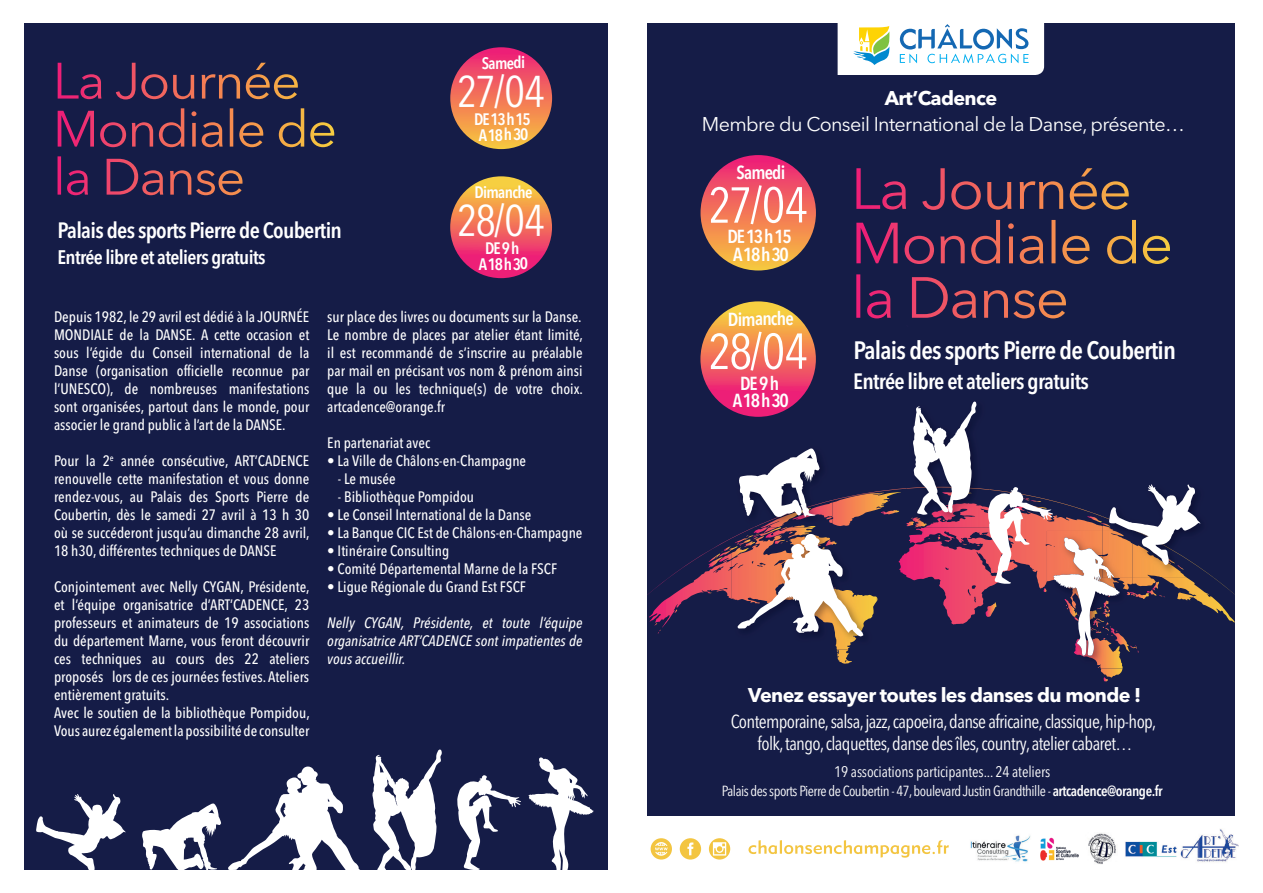
<style>
.page{position:relative;width:1263px;height:893px;background:#fff}
.page>*{position:absolute;margin:0;border:0;box-sizing:border-box;transform-origin:0 0}
.t1{font:condensed 49.95px "Avenir Next LT Pro";letter-spacing:-.04em;color:#fff}
.t2{font:condensed 43.95px "Avenir Next LT Pro";letter-spacing:-.04em;color:#fff}
.t3{font:600 condensed 25.05px "Avenir Next LT Pro";letter-spacing:-.03em;color:#fff}
.t4{font:600 condensed 22.05px "Avenir Next LT Pro";letter-spacing:-.03em;color:#fff}
.t5{font:19.8px "Avenir Next LT Pro";letter-spacing:-.03em;color:#fff}
.t6{font:700 19.8px "Avenir Next LT Pro";letter-spacing:-.03em;color:#fff}
.t7{font:600 condensed 19.5px "Avenir Next LT Pro";letter-spacing:-.03em;color:#fff}
.t8{font:condensed 18.75px/22px "Avenir Next LT Pro";letter-spacing:-.03em;color:#fff;text-align:center}
.t9{font:600 condensed 18.75px/17.4px "Avenir Next LT Pro";letter-spacing:-.07em;color:#fff;text-align:center}
.t10{font:600 condensed 18.75px "Avenir Next LT Pro";letter-spacing:-.045em;color:#fff}
.t11{font:600 condensed 16.5px/15.5px "Avenir Next LT Pro";letter-spacing:-.045em;color:#fff;text-align:center}
.t12{font:condensed 15.3px "Avenir Next LT Pro";letter-spacing:-.01em;color:#fff}
.t13{font:500 condensed 15px/18px "Avenir Next LT Pro";color:#fff;text-align:justify}
.t14{font:italic 500 condensed 15px/18px "Avenir Next LT Pro";color:#fff;text-align:justify}
.t15{font:condensed 14.55px "Avenir Next LT Pro";letter-spacing:-.03em;color:#fff}
.s1{font-weight:600}
</style>
<div class="page">
<div style="left:25px;top:23px;width:583px;height:846px;background:#151c47"></div>
<svg style="left:58px;top:63px;width:43px;height:36px"></svg>
<svg style="left:116px;top:63px;width:51px;height:36px"></svg>
<svg style="left:173px;top:75px;width:21px;height:24px"></svg>
<svg style="left:202px;top:74px;width:38px;height:25px"></svg>
<svg style="left:246px;top:63px;width:52px;height:36px"></svg>
<svg style="left:58px;top:111px;width:36px;height:36px"></svg>
<svg style="left:100px;top:122px;width:26px;height:25px"></svg>
<svg style="left:132px;top:122px;width:21px;height:25px"></svg>
<svg style="left:159px;top:108px;width:25px;height:39px"></svg>
<svg style="left:191px;top:111px;width:5px;height:36px"></svg>
<svg style="left:202px;top:122px;width:21px;height:25px"></svg>
<svg style="left:230px;top:108px;width:3px;height:39px"></svg>
<svg style="left:239px;top:122px;width:24px;height:25px"></svg>
<svg style="left:279px;top:108px;width:25px;height:39px"></svg>
<svg style="left:310px;top:122px;width:24px;height:25px"></svg>
<svg style="left:58px;top:156px;width:3px;height:39px"></svg>
<svg style="left:67px;top:170px;width:21px;height:25px"></svg>
<svg style="left:107px;top:159px;width:56px;height:36px"></svg>
<svg style="left:170px;top:170px;width:72px;height:25px"></svg>
<svg style="left:450px;top:176px;width:102px;height:102px;background:#ef6c5b"></svg>
<div style="left:450px;top:47px;width:102px;height:102px;background:linear-gradient(to bottom,#e91d77,#f7c73c);border-radius:51px"></div>
<svg style="left:680px;top:838px;width:21px;height:21px"></svg>
<svg style="left:709px;top:838px;width:21px;height:21px"></svg>
<svg style="left:651px;top:838px;width:21px;height:21px"></svg>
<svg style="left:748px;top:840px;width:201px;height:18px"></svg>
<img style="left:1125px;top:841px;width:52px;height:16px">
<img style="left:1180px;top:829px;width:58px;height:33px">
<img style="left:1088px;top:833px;width:28px;height:31px">
<img style="left:1040px;top:837px;width:39px;height:24px">
<img style="left:970px;top:835px;width:61px;height:27px">
<div style="left:647px;top:23px;width:588px;height:792px;background:#151c47"></div>
<svg style="left:1100px;top:668px;width:22px;height:13px"></svg>
<img style="left:1083px;top:656px;width:40px;height:12px">
<svg style="left:856px;top:168px;width:50px;height:42px"></svg>
<svg style="left:922px;top:168px;width:23px;height:42px"></svg>
<svg style="left:951px;top:181px;width:30px;height:29px"></svg>
<svg style="left:987px;top:182px;width:24px;height:28px"></svg>
<svg style="left:1020px;top:181px;width:43px;height:28px"></svg>
<svg style="left:1070px;top:168px;width:59px;height:42px"></svg>
<svg style="left:856px;top:223px;width:42px;height:40px"></svg>
<svg style="left:904px;top:236px;width:30px;height:28px"></svg>
<svg style="left:940px;top:236px;width:25px;height:27px"></svg>
<svg style="left:971px;top:220px;width:29px;height:44px"></svg>
<svg style="left:1008px;top:223px;width:6px;height:40px"></svg>
<svg style="left:1020px;top:236px;width:23px;height:28px"></svg>
<svg style="left:1051px;top:220px;width:4px;height:43px"></svg>
<svg style="left:1062px;top:236px;width:27px;height:28px"></svg>
<svg style="left:1107px;top:220px;width:29px;height:44px"></svg>
<svg style="left:1143px;top:236px;width:27px;height:28px"></svg>
<svg style="left:856px;top:274px;width:4px;height:44px"></svg>
<svg style="left:867px;top:290px;width:24px;height:28px"></svg>
<svg style="left:912px;top:277px;width:64px;height:41px"></svg>
<svg style="left:984px;top:290px;width:82px;height:28px"></svg>
<svg style="left:700px;top:301px;width:116px;height:116px;background:#ee7259"></svg>
<div style="left:700px;top:155px;width:116px;height:115px;background:linear-gradient(to bottom,#e91d77,#f8c93c);border-radius:58px"></div>
<svg style="left:649px;top:401px;width:552px;height:255px"></svg>
<svg style="left:838px;top:23px;width:206px;height:52px;background:#dae9ea"></svg>
<svg style="left:372px;top:749px;width:70px;height:121px"></svg>
<svg style="left:228px;top:766px;width:137px;height:104px"></svg>
<svg style="left:528px;top:757px;width:66px;height:113px"></svg>
<svg style="left:142px;top:803px;width:79px;height:67px"></svg>
<svg style="left:36px;top:794px;width:90px;height:76px"></svg>
<svg style="left:457px;top:775px;width:64px;height:95px"></svg>
<p class="t11" style="left:482px;top:55px;width:45px">Samedi</p>
<h2 class="t2" style="left:457px;top:65px;width:90px">27/04</h2>
<p class="t11" style="left:474px;top:111px;width:58px;text-align:left">DE 13 h 15<br>A 18 h 30</p>
<h3 class="t4" style="left:58px;top:217px;width:286px">Palais des sports Pierre de Coubertin</h3>
<h3 class="t7" style="left:58px;top:245px;width:209px">Entrée libre et ateliers gratuits</h3>
<p class="t11" style="left:474px;top:184px;width:60px">Dimanche</p>
<h2 class="t2" style="left:457px;top:194px;width:90px">28/04</h2>
<p class="t11" style="left:479px;top:241px;width:51px">DE 9 h<br>A 18 h 30</p>
<p class="t13" style="left:54px;top:307px;width:257px">Depuis 1982, le 29 avril est dédié à la JOURNÉE MONDIALE de la DANSE. A cette occasion et sous l’égide du Conseil international de la Danse (organisation officielle reconnue par l’UNESCO), de nombreuses manifestations sont organisées, partout dans le monde, pour associer le grand public à l’art de la DANSE.</p>
<p class="t13" style="left:54px;top:451px;width:257px">Pour la 2<sup>e</sup> année consécutive, ART’CADENCE renouvelle cette manifestation et vous donne rendez-vous, au Palais des Sports Pierre de Coubertin, dès le samedi 27 avril à 13 h 30 où se succéderont jusqu’au dimanche 28 avril, 18 h30, différentes techniques de DANSE</p>
<p class="t13" style="left:54px;top:577px;width:257px;text-align:left">Conjointement avec Nelly CYGAN, Présidente, et l’équipe organisatrice d’ART’CADENCE, 23 professeurs et animateurs de 19 associations du département Marne, vous feront découvrir ces techniques au cours des 22 ateliers proposés lors de ces journées festives. Ateliers entièrement gratuits.<br>Avec le soutien de la bibliothèque Pompidou, Vous aurez également la possibilité de consulter</p>
<p class="t13" style="left:327px;top:307px;width:257px">sur place des livres ou documents sur la Danse.<br>Le nombre de places par atelier étant limité, il est recommandé de s’inscrire au préalable par mail en précisant vos nom &amp; prénom ainsi que la ou les technique(s) de votre choix. artcadence@orange.fr</p>
<p class="t13" style="left:327px;top:433px;width:104px">En partenariat avec</p>
<p class="t13" style="left:327px;top:451px;width:200px">• La Ville de Châlons-en-Champagne</p>
<p class="t13" style="left:338px;top:469px;width:59px">- Le musée</p>
<p class="t13" style="left:338px;top:487px;width:138px">- Bibliothèque Pompidou</p>
<p class="t13" style="left:327px;top:505px;width:206px">• Le Conseil International de la Danse</p>
<p class="t13" style="left:327px;top:523px;width:257px">• La Banque CIC Est de Châlons-en-Champagne</p>
<p class="t13" style="left:327px;top:541px;width:123px">• Itinéraire Consulting</p>
<p class="t13" style="left:327px;top:559px;width:231px">• Comité Départemental Marne de la FSCF</p>
<p class="t13" style="left:327px;top:577px;width:200px">• Ligue Régionale du Grand Est FSCF</p>
<p class="t14" style="left:327px;top:613px;width:257px">Nelly CYGAN, Présidente, et toute l’équipe organisatrice ART’CADENCE sont impatientes de vous accueillir.</p>
<h3 class="t6" style="left:885px;top:86px;width:114px">Art’Cadence</h3>
<h3 class="t5" style="left:702px;top:113px;width:484px">Membre du Conseil International de la Danse, présente…</h3>
<p class="t9" style="left:736px;top:164px;width:51px">Samedi</p>
<h1 class="t1" style="left:712px;top:162px;width:101px">27/04</h1>
<p class="t9" style="left:731px;top:215px;width:66px;text-align:left">DE 13 h 15<br>A 18 h 30</p>
<h1 class="t1" style="left:708px;top:175px;width:101px">27/04</h1>
<p class="t9" style="left:728px;top:228px;width:66px;text-align:left">DE 13 h 15<br>A 18 h 30</p>
<p class="t10" style="left:728px;top:307px;width:67px">Dimanche</p>
<h1 class="t1" style="left:712px;top:308px;width:101px">28/04</h1>
<p class="t9" style="left:737px;top:361px;width:58px">DE 9 h<br>A 18 h 30</p>
<h1 class="t1" style="left:708px;top:321px;width:101px">28/04</h1>
<p class="t9" style="left:733px;top:374px;width:58px">DE 9 h<br>A 18 h 30</p>
<h3 class="t3" style="left:857px;top:322px;width:324px">Palais des sports Pierre de Coubertin</h3>
<h3 class="t3" style="left:854px;top:335px;width:324px">Palais des sports Pierre de Coubertin</h3>
<h3 class="t4" style="left:853px;top:368px;width:237px">Entrée libre et ateliers gratuits</h3>
<h3 class="t6" style="left:748px;top:683px;width:395px">Venez essayer toutes les danses du monde !</h3>
<p class="t8" style="left:731px;top:710px;width:427px">Contemporaine, salsa, jazz, capoeira, danse africaine, classique, hip-hop, folk, tango, claquettes, danse des îles, country, atelier cabaret…</p>
<p class="t12" style="left:834px;top:762px;width:218px">19 associations participantes... 24 ateliers</p>
<p class="t15" style="left:722px;top:782px;width:442px">Palais des sports Pierre de Coubertin - 47, boulevard Justin Grandthille - <span class="s1">artcadence@orange.fr</span></p>
<p class="t8" style="left:761px;top:719px;width:376px">folk, tango, claquettes, danse des îles, country, atelier cabaret…</p>
</div>
